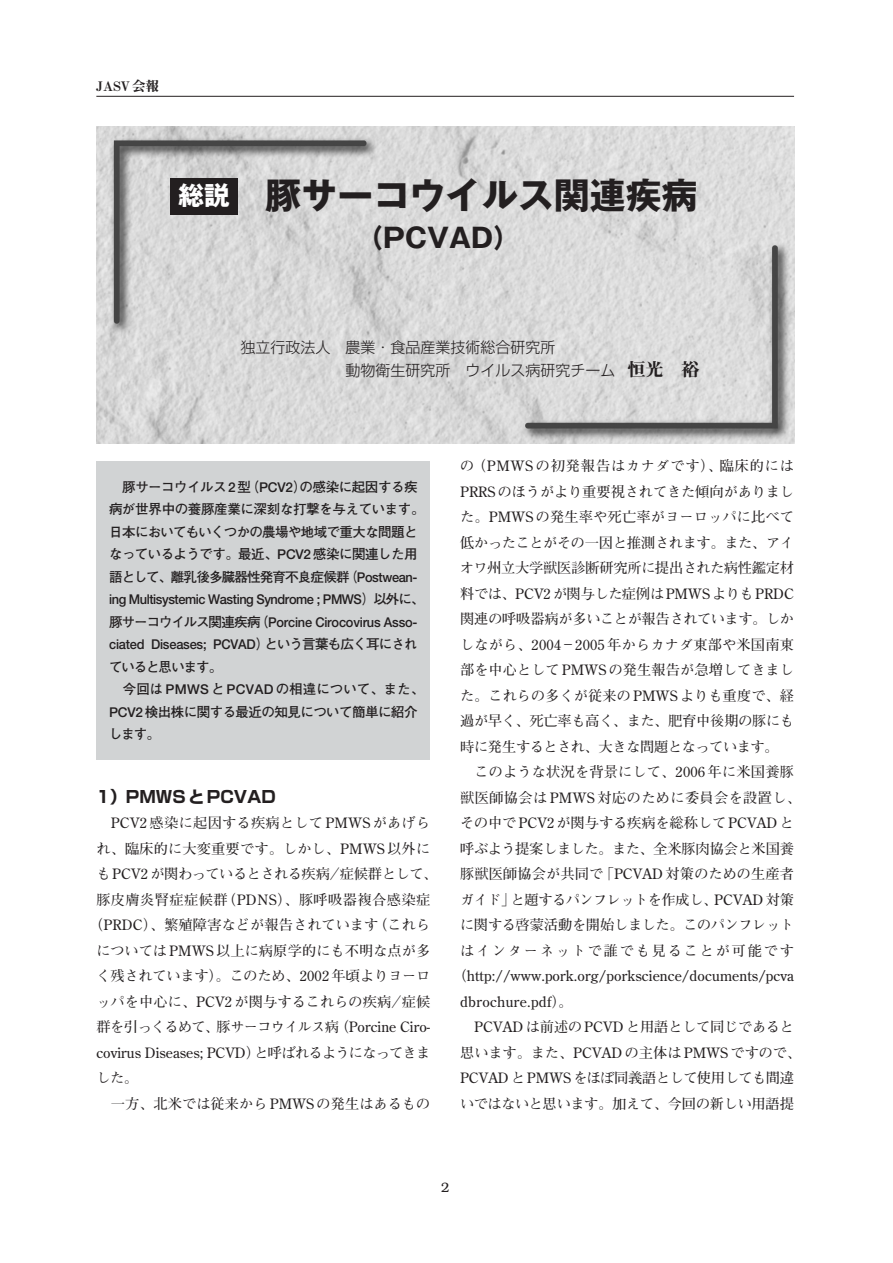
<style>
.page{position:relative;width:893px;height:1263px;background:#fff}
.page>*{position:absolute;margin:0;border:0;box-sizing:border-box;transform-origin:0 0}
.t1{font:700 36px "Gothic MB101";color:#231f20}
.t2{font:700 27px "Gothic MB101";color:#231f20}
.t3{font:700 16.5px "Shin Go";color:#231f20}
.t4{font:300 15px/22.5px "Shin Go";color:#231f20}
.t5{font:700 14.25px "Futo Min A101";color:#231f20}
.t6{font:700 14.25px "Futo Min A101";letter-spacing:-.04em;color:#231f20}
.t7{font:700 14.25px "Futo Min A101";letter-spacing:-.035em;color:#231f20}
.t8{font:700 14.25px "Futo Min A101";letter-spacing:.025em;color:#231f20}
.t9{font:700 14.25px "Futo Min A101";letter-spacing:.02em;color:#231f20}
.t10{font:700 14.25px "Futo Min A101";letter-spacing:-.02em;color:#231f20}
.t11{font:700 14.25px "Futo Min A101";letter-spacing:.05em;color:#231f20}
.t12{font:700 14.25px "Futo Min A101";letter-spacing:-.03em;color:#231f20}
.t13{font:700 14.25px "Futo Min A101";letter-spacing:.12em;color:#231f20}
.t14{font:700 13.5px "Futo Go B101";letter-spacing:-.035em;color:#231f20}
.t15{font:700 13.5px "Futo Go B101";letter-spacing:-.06em;color:#231f20}
.t16{font:700 13.5px "Futo Go B101";letter-spacing:-.035em;color:#231f20;scale:.95 1}
.t17{font:700 13.5px "Futo Go B101";letter-spacing:-.015em;color:#231f20}
.t18{font:700 13.5px "Futo Go B101";letter-spacing:-.015em;color:#231f20;scale:.95 1}
.t19{font:700 13.5px "Futo Go B101";letter-spacing:.01em;color:#231f20}
.t20{font:700 13.5px "Futo Go B101";letter-spacing:-.085em;color:#231f20}
.t21{font:13.5px "Midashi Min MA31";color:#231f20}
.t22{font:300 13.5px "Bookman";color:#231f20}
.s1{font-size:25.5px;color:#fff}
.s2{font-family:"Midashi Min MA31";font-weight:400;font-size:18px}
</style>
<div class="page">
<hr style="left:96px;top:96px;width:698px;height:1px;background:#231f20">
<div style="left:96px;top:461px;width:334px;height:299px;background:#d1d3d4"></div>
<img style="left:96px;top:126px;width:698px;height:317px">
<div style="left:171px;top:178px;width:67px;height:36px;background:#231f20"></div>
<p class="t21" style="left:96px;top:82px;width:64px">JASV 会報</p>
<p class="t1" style="left:178px;top:182px;width:520px"><span class="s1">総説</span> 豚サーコウイルス関連疾病</p>
<p class="t2" style="left:356px;top:228px;width:166px">（PCVAD）</p>
<p class="t4" style="left:345px;top:339px;width:356px;text-indent:-105px">独立行政法人　農業・食品産業技術総合研究所　<br>動物衛生研究所　ウイルス病研究チーム <span class="s2">恒光　裕</span></p>
<p class="t14" style="left:122px;top:482px;width:297px">豚サーコウイルス2 型（PCV2）の感染に起因する疾</p>
<p class="t14" style="left:109px;top:504px;width:317px">病が世界中の養豚産業に深刻な打撃を与えています。</p>
<p class="t15" style="left:109px;top:527px;width:310px">日本においてもいくつかの農場や地域で重大な問題と</p>
<p class="t14" style="left:109px;top:549px;width:310px">なっているようです。最近、PCV2 感染に関連した用</p>
<p class="t15" style="left:109px;top:572px;width:310px">語として、離乳後多臓器性発育不良症候群（Postwean-</p>
<p class="t16" style="left:109px;top:594px;width:333px">ing Multisystemic Wasting Syndrome ; PMWS）以外に、</p>
<p class="t17" style="left:109px;top:617px;width:310px">豚サーコウイルス関連疾病（Porcine Cirocovirus Asso-</p>
<p class="t18" style="left:109px;top:639px;width:326px">ciated Diseases; PCVAD）という言葉も広く耳にされ</p>
<p class="t20" style="left:109px;top:662px;width:114px">ていると思います。</p>
<p class="t19" style="left:123px;top:684px;width:303px">今回はPMWS と PCVAD の相違について、また、</p>
<p class="t14" style="left:109px;top:707px;width:310px">PCV2 検出株に関する最近の知見について簡単に紹介</p>
<p class="t14" style="left:109px;top:729px;width:52px">します。</p>
<p class="t3" style="left:96px;top:790px;width:181px">1）PMWSとPCVAD</p>
<p class="t9" style="left:111px;top:818px;width:321px">PCV2 感染に起因する疾病として PMWS があげら</p>
<p class="t5" style="left:96px;top:843px;width:335px">れ、臨床的に大変重要です。しかし、PMWS 以外に</p>
<p class="t6" style="left:96px;top:869px;width:342px">もPCV2 が関わっているとされる疾病／症候群として、</p>
<p class="t8" style="left:96px;top:894px;width:335px">豚皮膚炎腎症症候群（PDNS）、豚呼吸器複合感染症</p>
<p class="t5" style="left:89px;top:920px;width:342px">（PRDC）、繁殖障害などが報告されています（これら</p>
<p class="t5" style="left:96px;top:945px;width:335px">についてはPMWS 以上に病原学的にも不明な点が多</p>
<p class="t10" style="left:96px;top:971px;width:335px">く残されています）。このため、2002 年頃よりヨーロ</p>
<p class="t5" style="left:96px;top:996px;width:335px">ッパを中心に、PCV2 が関与するこれらの疾病／症候</p>
<p class="t6" style="left:96px;top:1022px;width:335px">群を引っくるめて、豚サーコウイルス病（Porcine Ciro-</p>
<p class="t5" style="left:96px;top:1047px;width:335px">covirus Diseases; PCVD）と呼ばれるようになってきま</p>
<p class="t5" style="left:96px;top:1073px;width:43px">した。</p>
<p class="t5" style="left:111px;top:1098px;width:321px">一方、北米では従来からPMWS の発生はあるもの</p>
<p class="t11" style="left:460px;top:461px;width:335px">の（PMWS の初発報告はカナダです）、臨床的には</p>
<p class="t5" style="left:460px;top:486px;width:335px">PRRS のほうがより重要視されてきた傾向がありまし</p>
<p class="t5" style="left:460px;top:512px;width:335px">た。PMWS の発生率や死亡率がヨーロッパに比べて</p>
<p class="t12" style="left:460px;top:537px;width:335px">低かったことがその一因と推測されます。また、アイ</p>
<p class="t5" style="left:460px;top:563px;width:335px">オワ州立大学獣医診断研究所に提出された病性鑑定材</p>
<p class="t5" style="left:460px;top:588px;width:335px">料では、PCV2 が関与した症例はPMWS よりもPRDC</p>
<p class="t7" style="left:460px;top:614px;width:335px">関連の呼吸器病が多いことが報告されています。しか</p>
<p class="t5" style="left:460px;top:639px;width:335px">しながら、2004 － 2005 年からカナダ東部や米国南東</p>
<p class="t5" style="left:460px;top:665px;width:335px">部を中心としてPMWS の発生報告が急増してきまし</p>
<p class="t5" style="left:460px;top:690px;width:335px">た。これらの多くが従来のPMWS よりも重度で、経</p>
<p class="t5" style="left:460px;top:716px;width:335px">過が早く、死亡率も高く、また、肥育中後期の豚にも</p>
<p class="t6" style="left:460px;top:741px;width:320px">時に発生するとされ、大きな問題となっています。</p>
<p class="t5" style="left:474px;top:767px;width:321px">このような状況を背景にして、2006 年に米国養豚</p>
<p class="t8" style="left:460px;top:792px;width:342px">獣医師協会はPMWS 対応のために委員会を設置し、</p>
<p class="t5" style="left:460px;top:818px;width:335px">その中でPCV2 が関与する疾病を総称して PCVAD と</p>
<p class="t5" style="left:460px;top:843px;width:335px">呼ぶよう提案しました。また、全米豚肉協会と米国養</p>
<p class="t5" style="left:460px;top:869px;width:335px">豚獣医師協会が共同で「PCVAD 対策のための生産者</p>
<p class="t6" style="left:460px;top:894px;width:335px">ガイド」と題するパンフレットを作成し、PCVAD 対策</p>
<p class="t7" style="left:460px;top:920px;width:335px">に関する啓蒙活動を開始しました。このパンフレット</p>
<p class="t13" style="left:460px;top:945px;width:335px">はインターネットで誰でも見ることが可能です</p>
<p class="t5" style="left:453px;top:971px;width:342px">（http://www.pork.org/porkscience/documents/pcva</p>
<p class="t9" style="left:460px;top:996px;width:114px">dbrochure.pdf）。</p>
<p class="t5" style="left:474px;top:1022px;width:321px">PCVAD は前述のPCVD と用語として同じであると</p>
<p class="t5" style="left:460px;top:1047px;width:342px">思います。また、PCVAD の主体は PMWS ですので、</p>
<p class="t5" style="left:460px;top:1073px;width:335px">PCVAD とPMWS をほぼ同義語として使用しても間違</p>
<p class="t7" style="left:460px;top:1098px;width:335px">いではないと思います。加えて、今回の新しい用語提</p>
<p class="t22" style="left:441px;top:1182px;width:10px">2</p>
</div>
